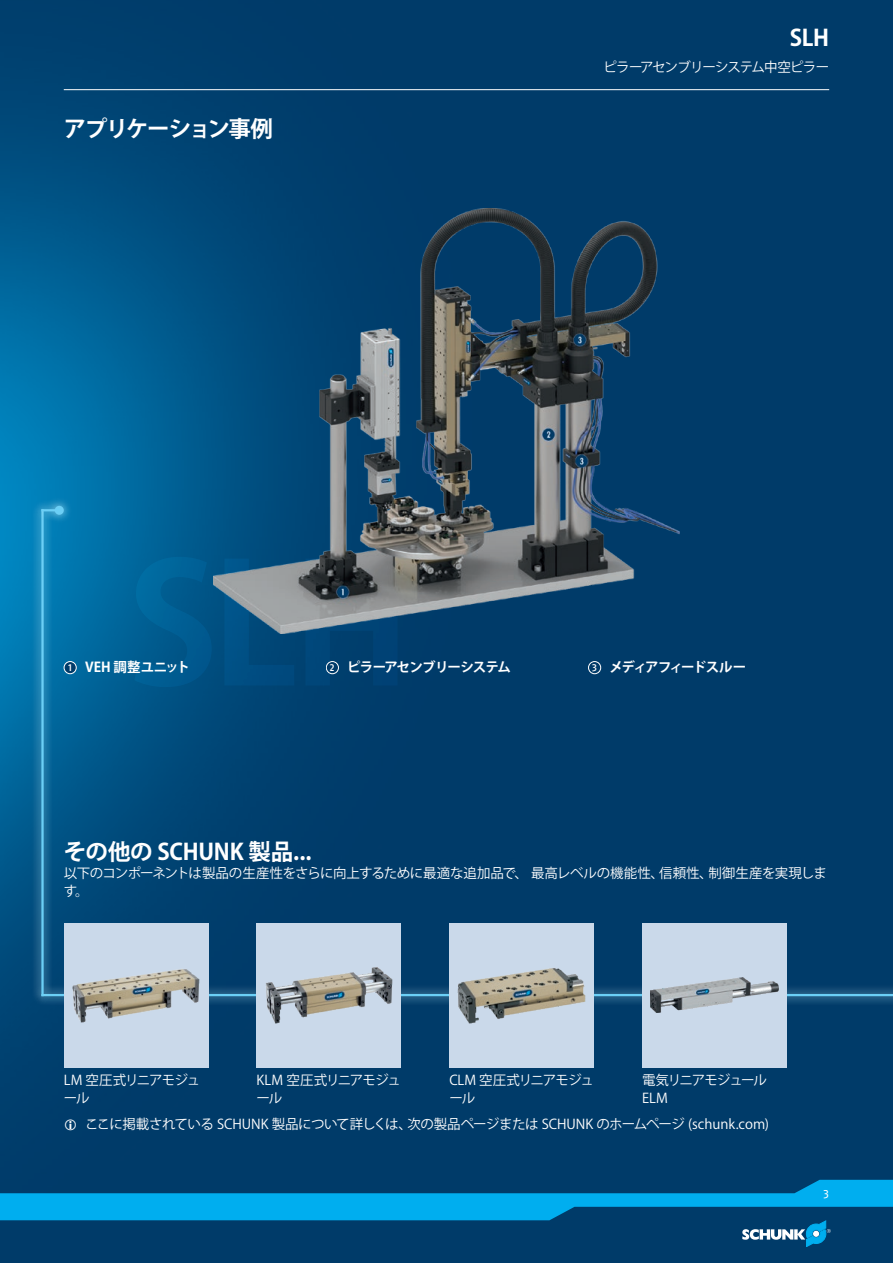
<style>
.page{position:relative;width:893px;height:1263px;background:#fff}
.page>*{position:absolute;margin:0;border:0;box-sizing:border-box;transform-origin:0 0}
.t1{font:700 22.5px "Koz Go Pr 6 N";letter-spacing:-.02em;color:#fff}
.t2{font:700 22.5px "Koz Go Pr 6 N";letter-spacing:-.07em;color:#fff}
.t3{font:13.5px/18px "Koz Go Pr 6 N";letter-spacing:-.04em;color:#fff}
.t4{font:13.5px/18px "Koz Go Pr 6 N";letter-spacing:-.06em;color:#fff}
.t5{font:700 13.5px "Koz Go Pr 6 N";letter-spacing:-.065em;color:#fff}
.t6{font:13.5px/18px "Koz Go Pr 6 N";letter-spacing:-.07em;color:#fff}
.t7{font:13.5px/18px "Koz Go Pr 6 N";letter-spacing:-.08em;color:#fff}
.t8{font:700 13.5px "Koz Go Pr 6 N";letter-spacing:-.115em;color:#fff}
.t9{font:700 13.5px "Koz Go Pr 6 N";letter-spacing:-.005em;color:#fff}
.t10{font:12px "SCHUNK Fago Pro";color:#fff}
.s1{font-family:"SCHUNK Fago Pro";font-weight:500;font-size:10.2px}
</style>
<div class="page">
<div style="left:0;top:0;width:893px;height:1195px;background:#003b69"></div>
<img style="left:0;top:80px;width:493px;height:988px">
<div style="left:0;top:1202px;width:893px;height:61px;background:#003b69"></div>
<svg style="left:0;top:1180px;width:893px;height:67px"></svg>
<div style="left:33px;top:984px;width:860px;height:22px;background:#fff;opacity:.75"></div>
<hr style="left:43px;top:994px;width:850px;height:2px;background:#6bcff6">
<img style="left:0;top:485px;width:149px;height:583px">
<hr style="left:64px;top:89px;width:765px;height:1px;background:#fff">
<img style="left:214px;top:208px;width:465px;height:426px">
<div style="left:64px;top:661px;width:12px;height:13px;background:#003b69;border-radius:50%"></div>
<div style="left:64px;top:661px;width:13px;height:13px;border:1px solid #fff;border-radius:50%"></div>
<div style="left:326px;top:661px;width:12px;height:13px;background:#003b69;border-radius:50%"></div>
<div style="left:326px;top:661px;width:13px;height:13px;border:1px solid #fff;border-radius:50%"></div>
<div style="left:588px;top:661px;width:13px;height:13px;border:1px solid #fff;border-radius:50%"></div>
<div style="left:64px;top:923px;width:144px;height:144px;background:#cad9ea"></div>
<img style="left:72px;top:969px;width:128px;height:53px">
<div style="left:257px;top:923px;width:144px;height:144px;background:#cad9ea"></div>
<img style="left:266px;top:967px;width:127px;height:56px">
<div style="left:449px;top:923px;width:145px;height:144px;background:#cad9ea"></div>
<img style="left:458px;top:968px;width:127px;height:55px">
<div style="left:642px;top:923px;width:145px;height:144px;background:#cad9ea"></div>
<img style="left:651px;top:977px;width:127px;height:36px">
<h1 class="t2" style="left:64px;top:116px;width:211px">アプリケーション事例</h1>
<h1 class="t1" style="left:790px;top:25px;width:41px">SLH</h1>
<p class="t4" style="left:604px;top:59px;width:227px">ピラーアセンブリーシステム中空ピラー</p>
<p class="t9" style="left:68px;top:659px;width:123px"><span class="s1">1</span> VEH 調整ユニット</p>
<p class="t5" style="left:330px;top:659px;width:182px"><span class="s1">2</span> ピラーアセンブリーシステム</p>
<p class="t8" style="left:592px;top:659px;width:156px"><span class="s1">3</span> メディアフィードスルー</p>
<h1 class="t1" style="left:64px;top:839px;width:249px">その他の SCHUNK 製品...</h1>
<p class="t3" style="left:64px;top:864px;width:765px">以下のコンポーネントは製品の生産性をさらに向上するために最適な追加品で、 最高レベルの機能性、信頼性、制御生産を実現します。</p>
<p class="t6" style="left:64px;top:1071px;width:138px">LM 空圧式リニアモジュール</p>
<p class="t4" style="left:257px;top:1071px;width:146px">KLM 空圧式リニアモジュール</p>
<p class="t4" style="left:449px;top:1071px;width:146px">CLM 空圧式リニアモジュール</p>
<p class="t7" style="left:642px;top:1071px;width:126px">電気リニアモジュール<br>ELM</p>
<p class="t3" style="left:85px;top:1115px;width:685px">ここに掲載されている SCHUNK 製品について詳しくは、次の製品ページまたは SCHUNK のホームページ (schunk.com)</p>
<p class="t10" style="left:823px;top:1186px;width:7px">3</p>
</div>
